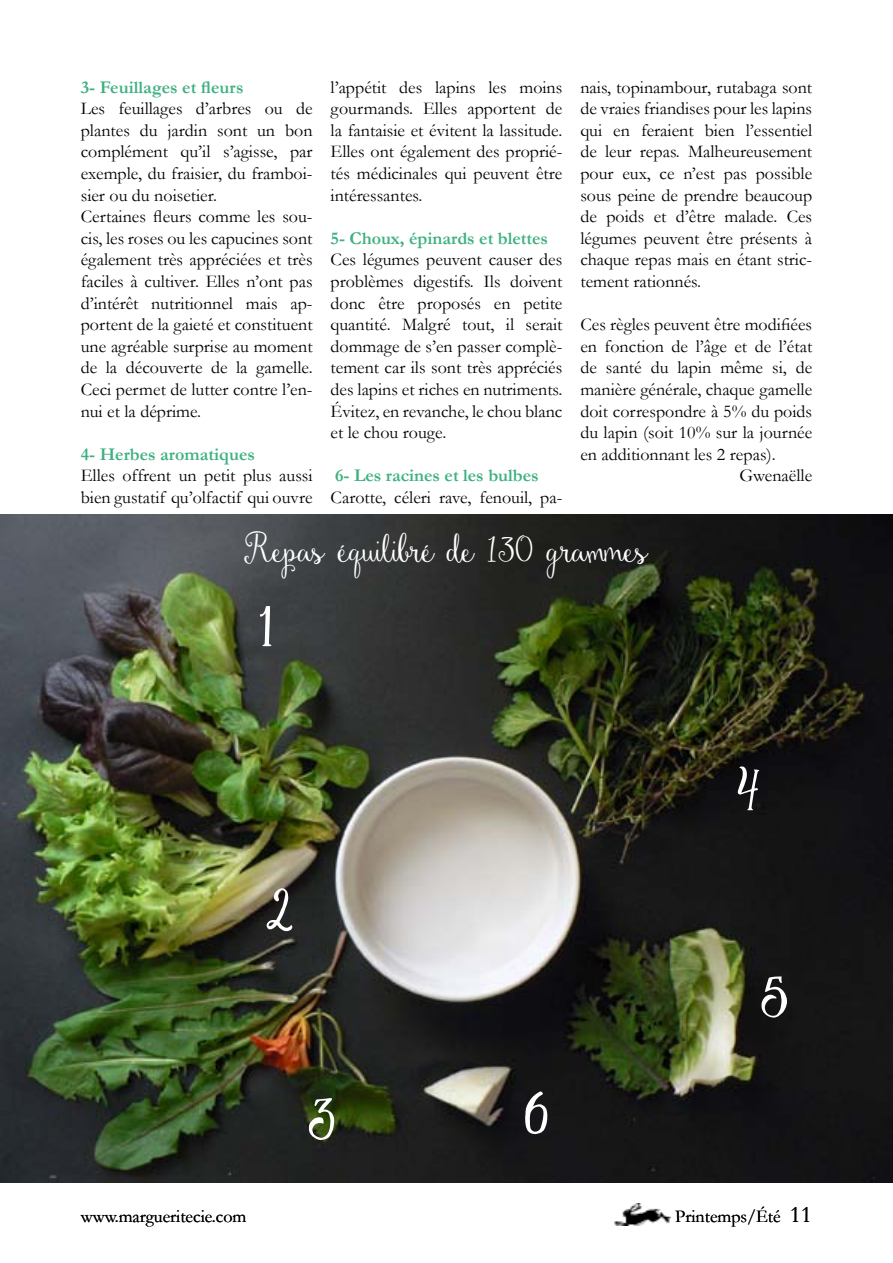
<style>
.page{position:relative;width:893px;height:1263px;background:#fff}
.page>*{position:absolute;margin:0;border:0;box-sizing:border-box;transform-origin:0 0}
.t1{font:52.5px "Brillant";color:#fff}
.t2{font:36px "Dandelion Soup";letter-spacing:-.06em;color:#fff}
.t3{font:18px/21.6px "Garamond";color:#000;text-align:justify}
.t4{font:700 18px "Garamond";color:#3eb180}
.s1{font-size:24px}
</style>
<div class="page">
<img style="left:614px;top:1204px;width:56px;height:21px">
<img style="left:0;top:514px;width:893px;height:668px">
<p class="t4" style="left:81px;top:75px;width:164px">3- Feuillages et fleurs</p>
<p class="t3" style="left:81px;top:97px;width:233px;text-align:left">Les feuillages d’arbres ou de plantes du jardin sont un bon complément qu’il s’agisse, par exemple, du fraisier, du framboi&shy;sier ou du noisetier.<br>Certaines fleurs comme les sou&shy;cis, les roses ou les capucines sont également très appréciées et très faciles à cultiver. Elles n’ont pas d’intérêt nutritionnel mais ap&shy;portent de la gaieté et constituent une agréable surprise au moment de la découverte de la gamelle.<br>Ceci permet de lutter contre l’en&shy;nui et la déprime.</p>
<p class="t4" style="left:81px;top:442px;width:176px">4- Herbes aromatiques</p>
<p class="t3" style="left:81px;top:464px;width:233px">Elles offrent un petit plus aussi bien gustatif qu’olfactif qui ouvre</p>
<p class="t3" style="left:331px;top:76px;width:233px">l’appétit des lapins les moins gourmands. Elles apportent de la fantaisie et évitent la lassitude.<br>Elles ont également des proprié&shy;tés médicinales qui peuvent être intéressantes.</p>
<p class="t4" style="left:331px;top:226px;width:219px">5- Choux, épinards et blettes</p>
<p class="t3" style="left:331px;top:248px;width:233px">Ces légumes peuvent causer des problèmes digestifs. Ils doivent donc être proposés en petite quantité. Malgré tout, il serait dommage de s’en passer complè&shy;tement car ils sont très appréciés des lapins et riches en nutriments.<br>Évitez, en revanche, le chou blanc et le chou rouge.</p>
<p class="t4" style="left:335px;top:463px;width:205px">6- Les racines et les bulbes</p>
<p class="t3" style="left:331px;top:486px;width:233px">Carotte, céleri rave, fenouil, pa-</p>
<p class="t3" style="left:580px;top:76px;width:233px">nais, topinambour, rutabaga sont de vraies friandises pour les lapins qui en feraient bien l’essentiel de leur repas. Malheureusement pour eux, ce n’est pas possible sous peine de prendre beaucoup de poids et d’être malade. Ces légumes peuvent être présents à chaque repas mais en étant stric&shy;tement rationnés.</p>
<p class="t3" style="left:580px;top:313px;width:233px">Ces règles peuvent être modifiées</p>
<p class="t3" style="left:580px;top:335px;width:233px">en fonction de l’âge et de l’état</p>
<p class="t3" style="left:580px;top:356px;width:233px">de santé du lapin même si, de</p>
<p class="t3" style="left:580px;top:378px;width:233px">manière générale, chaque gamelle</p>
<p class="t3" style="left:580px;top:400px;width:233px">doit correspondre à 5% du poids</p>
<p class="t3" style="left:580px;top:421px;width:233px">du lapin (soit 10% sur la journée</p>
<p class="t3" style="left:580px;top:443px;width:197px">en additionnant les 2 repas).</p>
<p class="t3" style="left:739px;top:464px;width:74px">Gwenaëlle</p>
<h2 class="t2" style="left:244px;top:525px;width:406px">Repas équilibré de 130 grammes</h2>
<h2 class="t2" style="left:586px;top:525px;width:23px">m</h2>
<h1 class="t1" style="left:260px;top:597px;width:13px">1</h1>
<h1 class="t1" style="left:267px;top:880px;width:26px">2</h1>
<h1 class="t1" style="left:309px;top:1091px;width:27px">3</h1>
<h1 class="t1" style="left:525px;top:1084px;width:24px">6</h1>
<h1 class="t1" style="left:737px;top:761px;width:24px">4</h1>
<h1 class="t1" style="left:761px;top:968px;width:27px">5</h1>
<p class="t3" style="left:81px;top:1205px;width:167px">www.margueritecie.com</p>
<p class="t3" style="left:675px;top:1205px;width:138px">Printemps/Été <span class="s1">11</span></p>
</div>
